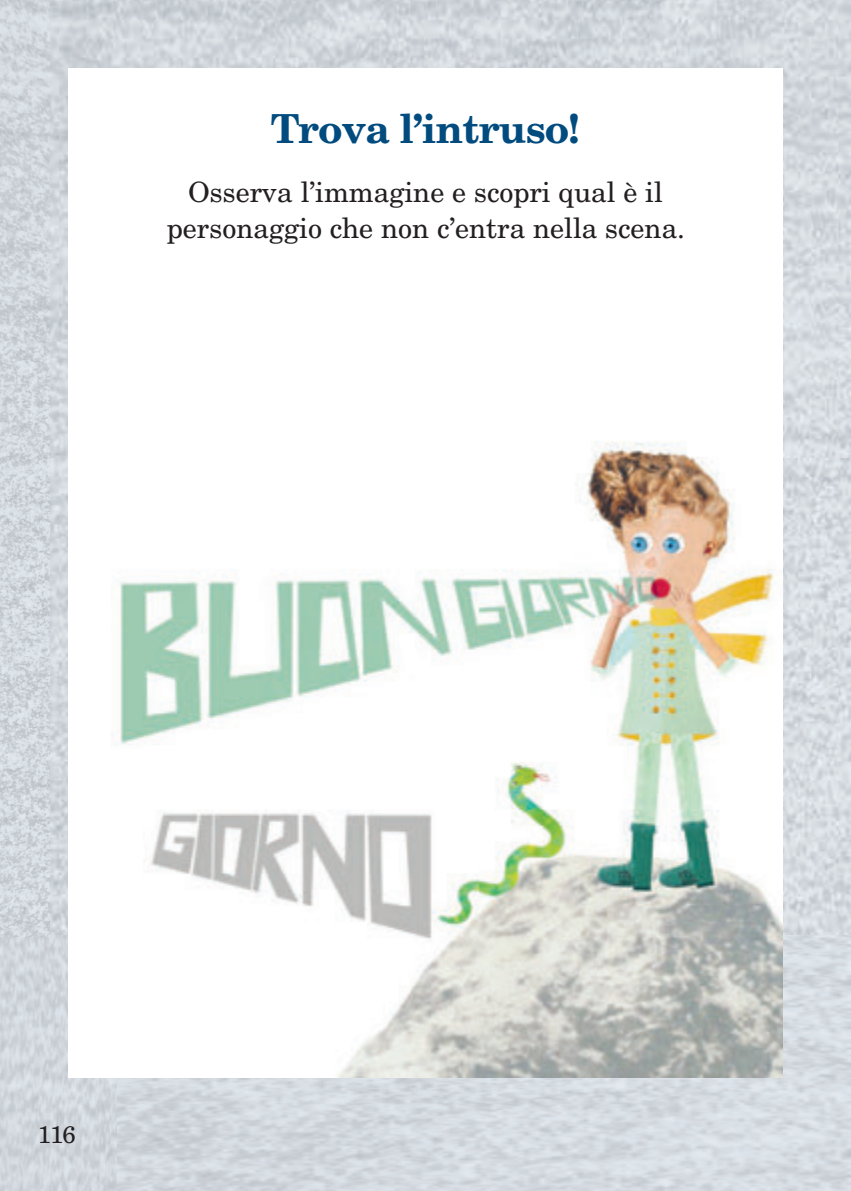
<style>
.page{position:relative;width:851px;height:1191px;background:#fff}
.page>*{position:absolute;margin:0;border:0;box-sizing:border-box;transform-origin:0 0}
.t1{font:700 40px "New Century Schlbk LT Std";letter-spacing:-.02em;color:#014b7e}
.t2{font:28px/36px "New Century Schlbk LT Std";color:#231f20;text-align:center}
.t3{font:24px "New Century Schlbk LT Std";color:#231f20}
</style>
<div class="page">
<img style="left:0;top:0;width:850px;height:1191px">
<div style="left:68px;top:68px;width:714px;height:1009px;background:#fff"></div>
<img style="left:111px;top:441px;width:671px;height:636px">
<h1 class="t1" style="left:271px;top:103px;width:311px">Trova l’intruso!</h1>
<p class="t2" style="left:167px;top:174px;width:519px">Osserva l’immagine e scopri qual è il personaggio che non c’entra nella scena.</p>
<p class="t3" style="left:38px;top:1120px;width:39px">116</p>
</div>
